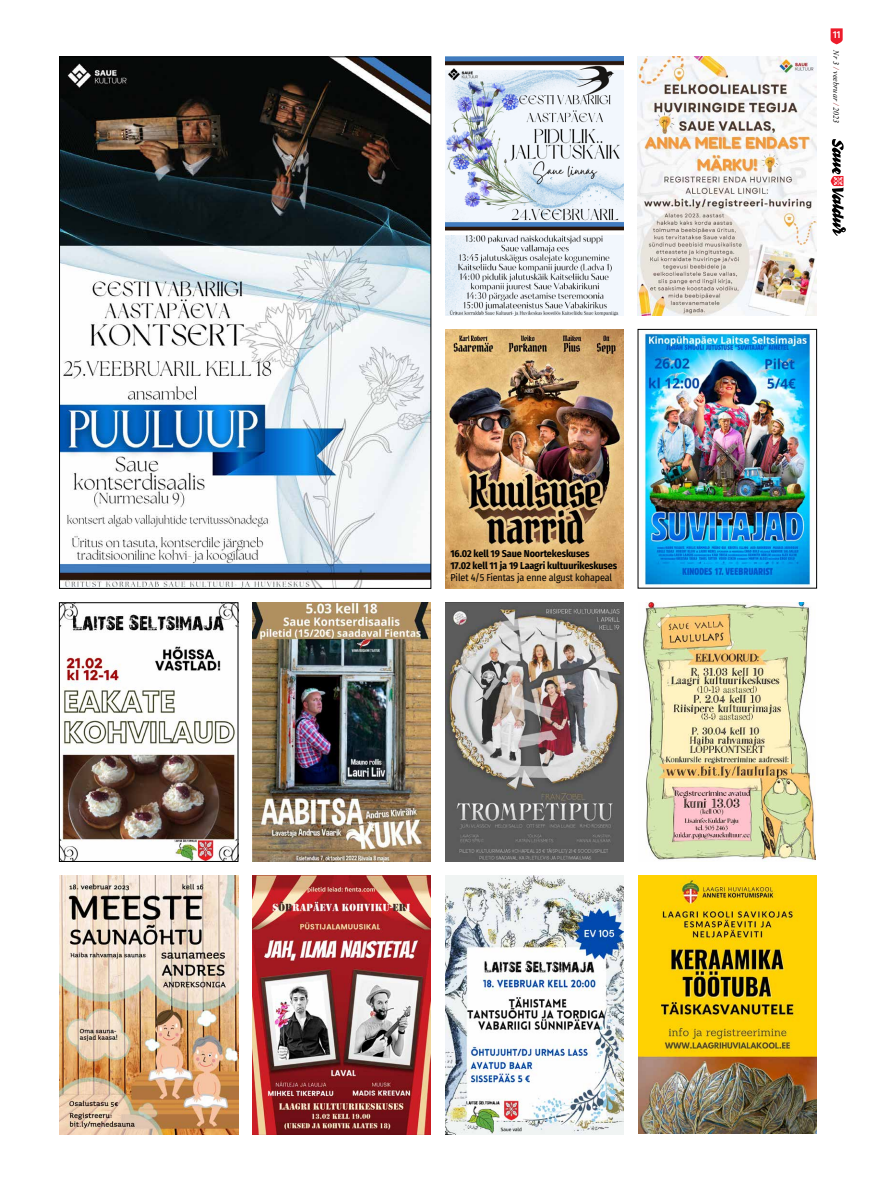
<style>
.page{position:relative;width:893px;height:1191px;background:#fff}
.page>*{position:absolute;margin:0;border:0;box-sizing:border-box;transform-origin:0 0}
.t1{font:700 10px/12px "Fira Sans Condensed";letter-spacing:-.01em;color:#000}
.t2{font:10px "Fira Sans Condensed";letter-spacing:-.01em;color:#000}
.t3{font:500 10px "Fira Sans Condensed";color:#fff}
.t4{font:italic 8px "Times New Roman";letter-spacing:.015em;color:#000}
.s1{color:#8b0304}
</style>
<div class="page">
<svg style="left:831px;top:28px;width:12px;height:16px"></svg>
<svg style="left:831px;top:139px;width:15px;height:97px"></svg>
<img style="left:61px;top:59px;width:368px;height:527px">
<img style="left:445px;top:57px;width:179px;height:258px">
<img style="left:638px;top:57px;width:178px;height:258px">
<img style="left:643px;top:602px;width:173px;height:258px">
<img style="left:252px;top:602px;width:179px;height:259px">
<img style="left:60px;top:875px;width:178px;height:259px">
<img style="left:252px;top:875px;width:179px;height:259px">
<img style="left:445px;top:602px;width:179px;height:259px">
<img style="left:638px;top:875px;width:179px;height:258px">
<img style="left:445px;top:875px;width:179px;height:259px">
<img style="left:61px;top:604px;width:175px;height:255px">
<div style="left:59px;top:602px;width:179px;height:259px;border:1px solid #000"></div>
<img style="left:446px;top:330px;width:178px;height:258px">
<img style="left:644px;top:331px;width:170px;height:255px">
<div style="left:638px;top:329px;width:179px;height:259px;border:1px solid #000"></div>
<p class="t1" style="left:450px;top:546px;width:168px">16.02 kell 19 Saue Noortekeskuses<br>17.02 kell 11 ja 19 Laagri kultuurikeskuses</p>
<p class="t2" style="left:450px;top:569px;width:163px">Pilet 4/5 Fientas ja enne algust kohapeal</p>
<p class="t3" style="left:833px;top:26px;width:9px">11</p>
<p class="t4" style="left:842px;top:50px;width:74px;rotate:90deg">Nr 3 <span class="s1">/</span> veebruar <span class="s1">/</span> 2023</p>
</div>
